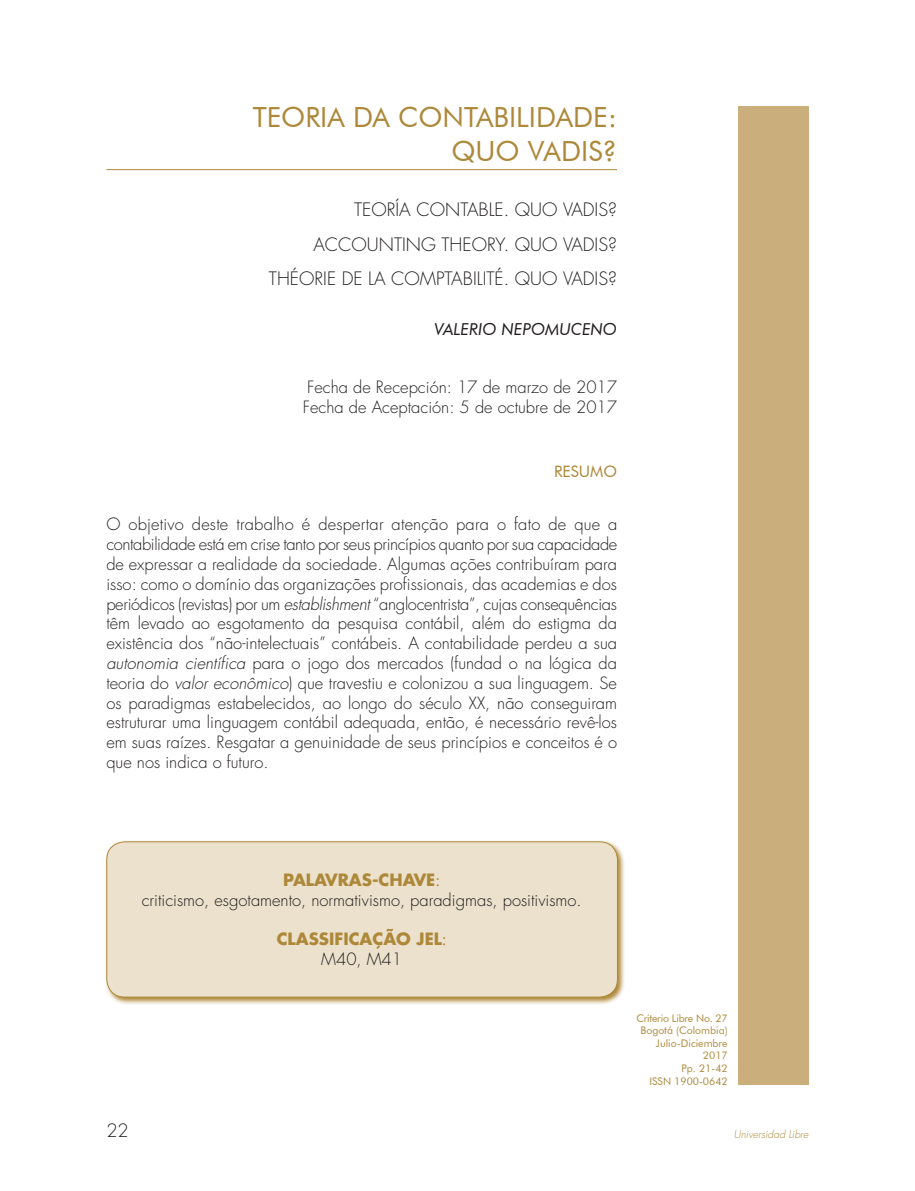
<style>
.page{position:relative;width:915px;height:1191px;background:#fff}
.page>*{position:absolute;margin:0;border:0;box-sizing:border-box;transform-origin:0 0}
.t1{font:27.75px/33.3px "Futura BT";color:#ae8839;text-align:right}
.t2{font:300 18px/34.3px "Futura Std";color:#231f20;text-align:right}
.t3{font:300 16.5px/19.8px "Futura Std";color:#231f20}
.t4{font:700 16.5px/19.8px "Futura Std";color:#ae8839;text-align:center}
.t5{font:italic 16.5px "Futura BT";color:#231f20}
.t6{font:15.75px "Futura BT";color:#ae8839}
.t7{font:10.5px/12.6px "Futura BT";color:#ae8839;text-align:right}
.t8{font:italic 300 10.5px "Futura Std";color:#ae8839}
.s1{font-style:italic}
.s2{font-weight:700;color:#ae8839}
.s3{font-weight:500;color:#ae8839}
.s4{font-weight:500}
.s5{font-weight:300;color:#231f20}
</style>
<div class="page">
<div style="left:738px;top:106px;width:70px;height:978px;background:#caaf7d"></div>
<svg style="left:105px;top:840px;width:520px;height:164px"></svg>
<div style="left:107px;top:842px;width:510px;height:155px;background:#ebe1cc;border-radius:18px"></div>
<div style="left:106px;top:841px;width:511px;height:156px;border:1px solid #ae8839;border-radius:18px"></div>
<hr style="left:106px;top:169px;width:511px;height:1px;background:#ae8839">
<h1 class="t1" style="left:252px;top:101px;width:366px">TEORIA DA CONTABILIDADE:<br>QUO VADIS?</h1>
<p class="t2" style="left:269px;top:193px;width:349px">TEORÍA CONTABLE. QUO VADIS?<br>ACCOUNTING THEORY. QUO VADIS?<br>THÉORIE DE LA COMPTABILITÉ. QUO VADIS?</p>
<p class="t5" style="left:434px;top:319px;width:184px">VALERIO NEPOMUCENO</p>
<p class="t3" style="left:303px;top:377px;width:315px">Fecha de Recepción: 17 de marzo de 2017<br>Fecha de Aceptación: 5 de octubre de 2017</p>
<p class="t6" style="left:554px;top:461px;width:64px">RESUMO</p>
<p class="t3" style="left:106px;top:515px;width:512px;text-align:justify">O objetivo deste trabalho é despertar atenção para o fato de que a contabilidade está em crise tanto por seus princípios quanto por sua capacidade de expressar a realidade da sociedade. Algumas ações contribuíram para isso: como o domínio das organizações profissionais, das academias e dos periódicos (revistas) por um <span class="s1">establishment</span> “anglocentrista”, cujas consequências têm levado ao esgotamento da pesquisa contábil, além do estigma da existência dos “não-intelectuais” contábeis. A contabilidade perdeu a sua <span class="s1">autonomia científica</span> para o jogo dos mercados (fundad o na lógica da teoria do <span class="s1">valor econômico</span>) que travestiu e colonizou a sua linguagem. Se os paradigmas estabelecidos, ao longo do século XX, não conseguiram estruturar uma linguagem contábil adequada, então, é necessário revê-los em suas raízes. Resgatar a genuinidade de seus princípios e conceitos é o que nos indica o futuro.</p>
<p class="t3" style="left:142px;top:870px;width:441px;text-align:center"><span class="s2">PALAVRAS-CHAVE</span><span class="s3">:<br></span>criticismo, esgotamento, normativismo, paradigmas, positivismo.</p>
<p class="t4" style="left:276px;top:928px;width:171px">CLASSIFICAÇÃO JEL<span class="s4">:<br></span><span class="s5">M40, M41</span></p>
<p class="t7" style="left:636px;top:1011px;width:93px">Criterio Libre No. 27<br>Bogotá (Colombia)<br>Julio-Diciembre<br>2017<br>Pp. 21-42<br>ISSN 1900-0642</p>
<p class="t2" style="left:106px;top:1114px;width:24px">22</p>
<p class="t8" style="left:733px;top:1128px;width:76px">Universidad Libre</p>
</div>
